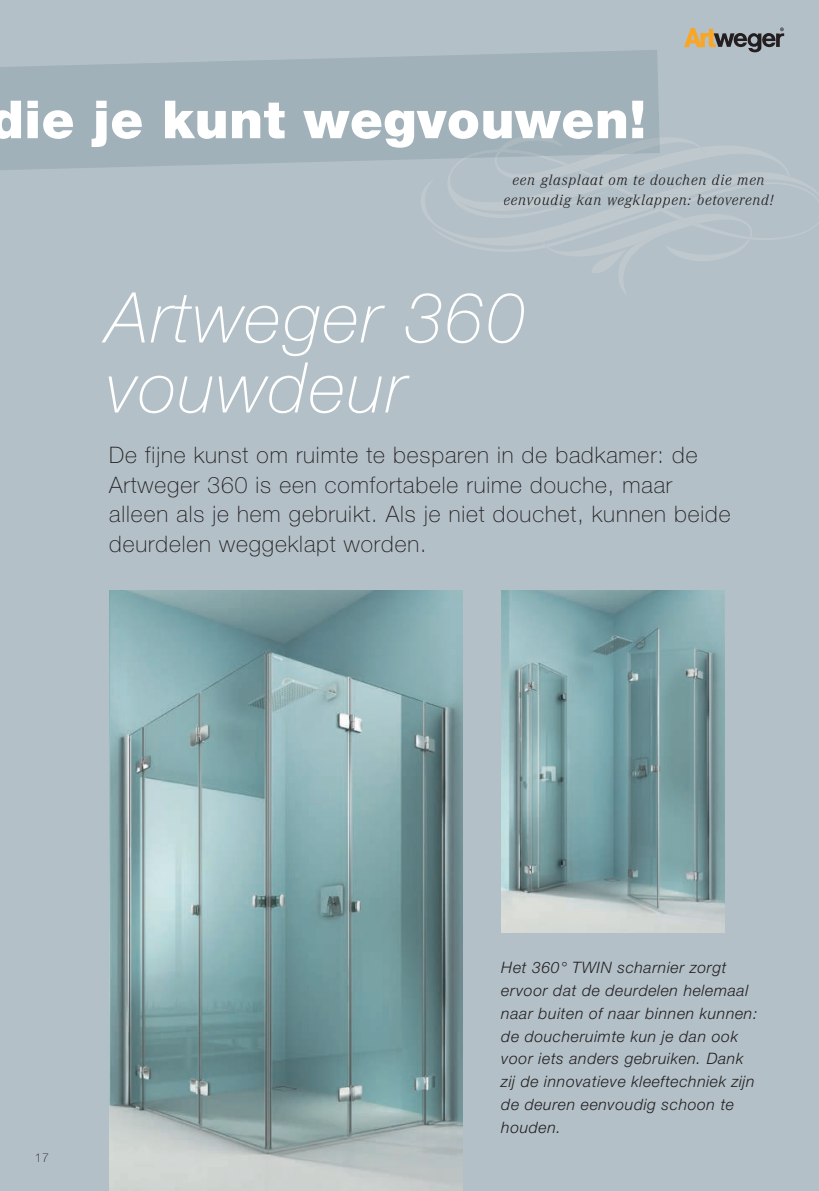
<style>
.page{position:relative;width:819px;height:1191px;background:#b3c0c7}
.page>*{position:absolute;margin:0;border:0;box-sizing:border-box;transform-origin:0 0}
.t1{font:italic 100 70px/70px "Helvetica Neue LT Std";letter-spacing:.03em;color:#fff}
.t2{font:900 52.5px "Helvetica Neue LT Std";letter-spacing:.01em;color:#fff}
.t3{font:100 22.75px/29.8px "Helvetica Neue LT Std";letter-spacing:.04em;color:#231f20}
.t4{font:italic 300 15.75px/22.8px "Helvetica Neue LT Std";letter-spacing:.04em;color:#231f20}
.t5{font:italic 300 15.75px/20.1px "Corporate A";letter-spacing:.05em;color:#231f20;text-align:center}
.t6{font:100 12.25px "Helvetica Neue LT Std";color:#231f20}
</style>
<div class="page">
<svg style="left:684px;top:28px;width:100px;height:24px"></svg>
<svg style="left:0;top:50px;width:659px;height:120px;background:#a2b2ba"></svg>
<svg style="left:420px;top:135px;width:399px;height:159px"></svg>
<img style="left:109px;top:590px;width:354px;height:601px">
<img style="left:501px;top:590px;width:223px;height:342px">
<h2 class="t2" style="left:-10px;top:88px;width:657px">die je kunt wegvouwen!</h2>
<p class="t5" style="left:503px;top:170px;width:271px">een glasplaat om te douchen die men eenvoudig kan wegklappen: betoverend!</p>
<h1 class="t1" style="left:107px;top:282px;width:420px">Artweger 360 vouwdeur</h1>
<h3 class="t3" style="left:109px;top:440px;width:622px">De fijne kunst om ruimte te besparen in de badkamer: de Artweger 360 is een comfortabele ruime douche, maar alleen als je hem gebruikt. Als je niet douchet, kunnen beide deurdelen weggeklapt worden.</h3>
<p class="t6" style="left:35px;top:1150px;width:16px">17</p>
<p class="t4" style="left:501px;top:956px;width:257px">Het 360° TWIN scharnier zorgt ervoor dat de deurdelen helemaal naar buiten of naar binnen kunnen: de doucheruimte kun je dan ook voor iets anders gebruiken. Dank zij de innovatieve kleeftechniek zijn de deuren eenvoudig schoon te houden.</p>
</div>
